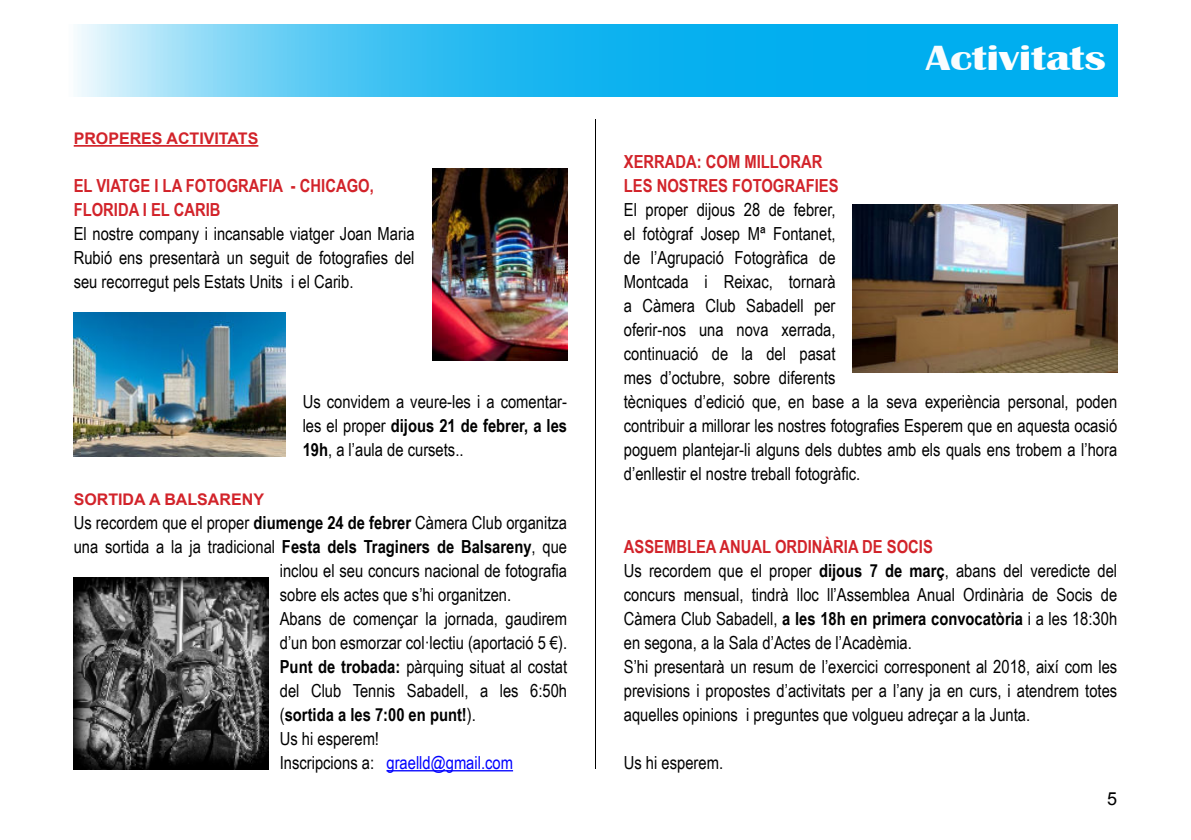
<style>
.page{position:relative;width:1191px;height:840px;background:#fff}
.page>*{position:absolute;margin:0;border:0;box-sizing:border-box;transform-origin:0 0}
.t1{font:700 36px "Britannic";color:#fff;scale:1.25 1}
.t2{font:18px/24px "Arial Narrow";color:#000;text-align:justify}
.t3{font:700 18px/24px "Arial Narrow";color:#d2232a}
.t4{font:18px "Arial Narrow";color:#00f}
.t5{font:700 18px "Arial Narrow";color:#000}
.t6{font:18px "Arial";color:#000}
.t7{font:700 16px "Arial";color:#d2232a}
.s1{font-weight:700}
.s2{font-weight:400}
.s3{color:#000}
.s4{font-weight:700;color:#d2232a}
</style>
<div class="page">
<svg style="left:77px;top:24px;width:1040px;height:72px;background:#31bdf1"></svg>
<hr style="left:74px;top:145px;width:184px;height:2px;background:#d2232a">
<hr style="left:386px;top:769px;width:127px;height:2px;background:#00f">
<hr style="left:595px;top:119px;width:1px;height:649px;background:#000">
<img style="left:852px;top:204px;width:265px;height:168px">
<img style="left:74px;top:577px;width:194px;height:191px">
<img style="left:432px;top:168px;width:135px;height:192px">
<img style="left:74px;top:312px;width:212px;height:144px">
<p class="t7" style="left:74px;top:132px;width:186px">PROPERES ACTIVITATS</p>
<p class="t3" style="left:74px;top:175px;width:301px">EL VIATGE I LA FOTOGRAFIA - CHICAGO,<br>FLORIDA I EL CARIB</p>
<p class="t2" style="left:74px;top:221px;width:342px">El nostre company i incansable viatger Joan Maria Rubió ens presentarà un seguit de fotografies del seu recorregut pels Estats Units i el Carib.</p>
<p class="t2" style="left:303px;top:389px;width:266px">Us convidem a veure-les i a comentar&shy;les el proper <span class="s1">dijous 21 de febrer, a les 19h</span>, a l’aula de cursets..</p>
<p class="t7" style="left:74px;top:492px;width:192px">SORTIDA A BALSARENY</p>
<p class="t2" style="left:74px;top:509px;width:495px">Us recordem que el proper <span class="s1">diumenge 24 de febrer</span> Càmera Club organitza</p>
<p class="t2" style="left:74px;top:535px;width:495px">una sortida a la ja tradicional <span class="s1">Festa dels Traginers de Balsareny</span>, que</p>
<p class="t2" style="left:280px;top:557px;width:289px">inclou el seu concurs nacional de fotografia</p>
<p class="t2" style="left:280px;top:581px;width:233px">sobre els actes que s’hi organitzen.</p>
<p class="t2" style="left:280px;top:605px;width:289px">Abans de començar la jornada, gaudirem</p>
<p class="t2" style="left:280px;top:629px;width:289px">d’un bon esmorzar col·lectiu (aportació 5 €).</p>
<p class="t2" style="left:280px;top:653px;width:289px"><span class="s1">Punt de trobada:</span> pàrquing situat al costat</p>
<p class="t2" style="left:280px;top:677px;width:289px">del Club Tennis Sabadell, a les 6:50h</p>
<p class="t5" style="left:280px;top:700px;width:198px"><span class="s2">(</span>sortida a les 7:00 en punt!<span class="s2">).</span></p>
<p class="t2" style="left:280px;top:725px;width:101px">Us hi esperem!</p>
<p class="t4" style="left:280px;top:748px;width:235px"><span class="s3">Inscripcions a:</span> graelld@gmail.com</p>
<h1 class="t1" style="left:925px;top:37px;width:146px">Activitats</h1>
<p class="t3" style="left:624px;top:149px;width:216px">XERRADA: COM MILLORAR<br>LES NOSTRES FOTOGRAFIES</p>
<p class="t2" style="left:624px;top:197px;width:495px;text-align:left">El proper dijous 28 de febrer,<br>el fotògraf Josep Mª Fontanet,<br>de l’Agrupació Fotogràfica de<br>Montcada i Reixac, tornarà<br>a Càmera Club Sabadell per<br>oferir-nos una nova xerrada,<br>continuació de la del pasat<br>mes d’octubre, sobre diferents<br>tècniques d’edició que, en base a la seva experiència personal, poden contribuir a millorar les nostres fotografies Esperem que en aquesta ocasió poguem plantejar-li alguns dels dubtes amb els quals ens trobem a l’hora d’enllestir el nostre treball fotogràfic.</p>
<p class="t2" style="left:624px;top:533px;width:495px;text-align:left"><span class="s4">ASSEMBLEA ANUAL ORDINÀRIA DE SOCIS<br></span>Us recordem que el proper <span class="s1">dijous 7 de març</span>, abans del veredicte del concurs mensual, tindrà lloc ll’Assemblea Anual Ordinària de Socis de Càmera Club Sabadell, <span class="s1">a les 18h en primera convocatòria</span> i a les 18:30h en segona, a la Sala d’Actes de l’Acadèmia.<br>S’hi presentarà un resum de l’exercici corresponent al 2018, així com les previsions i propostes d’activitats per a l’any ja en curs, i atendrem totes aquelles opinions i preguntes que volgueu adreçar a la Junta.</p>
<p class="t2" style="left:624px;top:749px;width:101px">Us hi esperem.</p>
<p class="t6" style="left:1107px;top:791px;width:12px">5</p>
</div>
